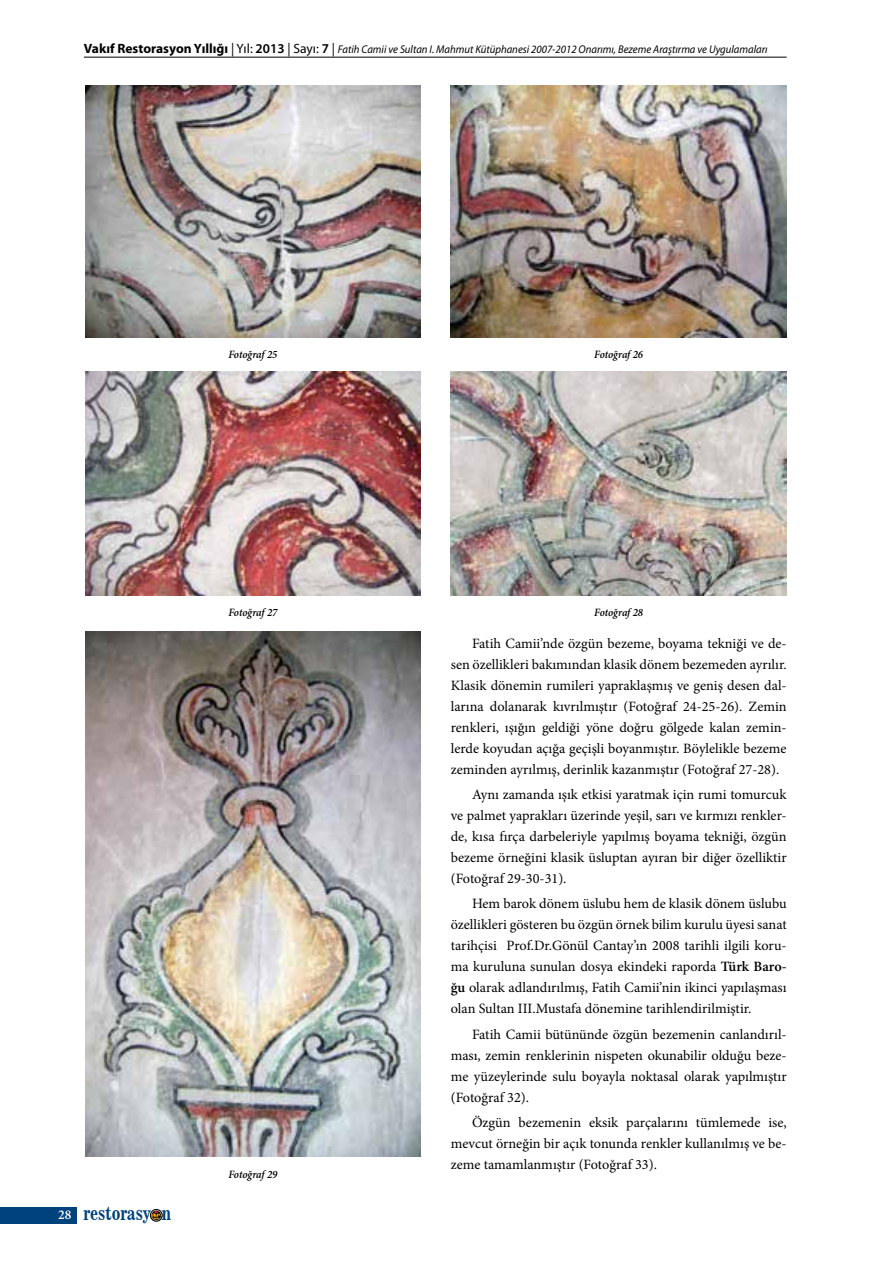
<style>
.page{position:relative;width:893px;height:1263px;background:#fff}
.page>*{position:absolute;margin:0;border:0;box-sizing:border-box;transform-origin:0 0}
.t1{font:17.7px "News 701 BT Bold A";color:#00437c;scale:.8 1}
.t2{font:14.25px/21px "Minion Pro";color:#000;text-align:justify}
.t3{font:italic 11.25px "Myriad Pro";color:#000;scale:.95 1}
.t4{font:italic 600 11.25px "Minion Pro";letter-spacing:-.01em;color:#000;scale:.95 1}
.s1{font-weight:700;font-style:normal;font-size:13.5px}
.s2{font-style:normal;font-size:13.5px}
.s3{font-weight:600;font-style:normal;font-size:13.5px}
.s4{font-family:"Minion Pro";font-weight:600;font-size:13.5px;color:#fff}
.s5{font-weight:600}
</style>
<div class="page">
<div style="left:0;top:1207px;width:77px;height:16px;background:#00437c"></div>
<div style="left:150px;top:1209px;width:12px;height:12px;border:1px solid #000;border-radius:50%"></div>
<svg style="left:151px;top:1210px;width:11px;height:11px"></svg>
<hr style="left:84px;top:57px;width:703px;height:1px;background:#000">
<img style="left:85px;top:85px;width:336px;height:252px">
<img style="left:451px;top:85px;width:335px;height:252px">
<img style="left:85px;top:371px;width:336px;height:224px">
<img style="left:451px;top:371px;width:335px;height:224px">
<img style="left:85px;top:631px;width:336px;height:526px">
<p class="t3" style="left:84px;top:43px;width:721px"><span class="s1">Vakıf Restorasyon Yıllığı</span> <span class="s2">| Yıl:</span> <span class="s3">2013</span> <span class="s2">| Sayı:</span> <span class="s3">7</span> <span class="s2">|</span> Fatih Camii ve Sultan I. Mahmut Kütüphanesi 2007-2012 Onarımı, Bezeme Araştırma ve Uygulamaları</p>
<p class="t4" style="left:229px;top:346px;width:53px">Fotoğraf 25</p>
<p class="t4" style="left:229px;top:604px;width:53px">Fotoğraf 27</p>
<p class="t1" style="left:58px;top:1203px;width:143px"><span class="s4">28</span> restorasy n</p>
<p class="t4" style="left:229px;top:1166px;width:53px">Fotoğraf 29</p>
<p class="t4" style="left:594px;top:346px;width:53px">Fotoğraf 26</p>
<p class="t4" style="left:594px;top:604px;width:53px">Fotoğraf 28</p>
<p class="t2" style="left:451px;top:633px;width:337px;text-indent:21px">Fatih Camii’nde özgün bezeme, boyama tekniği ve de&shy;sen özellikleri bakımından klasik dönem bezemeden ayrılır.<br>Klasik dönemin rumileri yapraklaşmış ve geniş desen dal&shy;larına dolanarak kıvrılmıştır (Fotoğraf 24-25-26). Zemin renkleri, ışığın geldiği yöne doğru gölgede kalan zemin&shy;lerde koyudan açığa geçişli boyanmıştır. Böylelikle bezeme zeminden ayrılmış, derinlik kazanmıştır (Fotoğraf 27-28).</p>
<p class="t2" style="left:451px;top:784px;width:337px;text-indent:21px">Aynı zamanda ışık etkisi yaratmak için rumi tomurcuk ve palmet yaprakları üzerinde yeşil, sarı ve kırmızı renkler&shy;de, kısa fırça darbeleriyle yapılmış boyama tekniği, özgün bezeme örneğini klasik üsluptan ayıran bir diğer özelliktir (Fotoğraf 29-30-31).</p>
<p class="t2" style="left:451px;top:893px;width:337px;text-indent:21px">Hem barok dönem üslubu hem de klasik dönem üslubu özellikleri gösteren bu özgün örnek bilim kurulu üyesi sanat tarihçisi Prof.Dr.Gönül Cantay’ın 2008 tarihli ilgili koru&shy;ma kuruluna sunulan dosya ekindeki raporda <span class="s5">Türk Baro&shy;ğu</span> olarak adlandırılmış, Fatih Camii’nin ikinci yapılaşması olan Sultan III.Mustafa dönemine tarihlendirilmiştir.</p>
<p class="t2" style="left:451px;top:1024px;width:337px;text-indent:21px">Fatih Camii bütününde özgün bezemenin canlandırıl&shy;ması, zemin renklerinin nispeten okunabilir olduğu beze&shy;me yüzeylerinde sulu boyayla noktasal olarak yapılmıştır (Fotoğraf 32).</p>
<p class="t2" style="left:451px;top:1112px;width:337px;text-indent:21px">Özgün bezemenin eksik parçalarını tümlemede ise, mevcut örneğin bir açık tonunda renkler kullanılmış ve be&shy;zeme tamamlanmıştır (Fotoğraf 33).</p>
</div>
